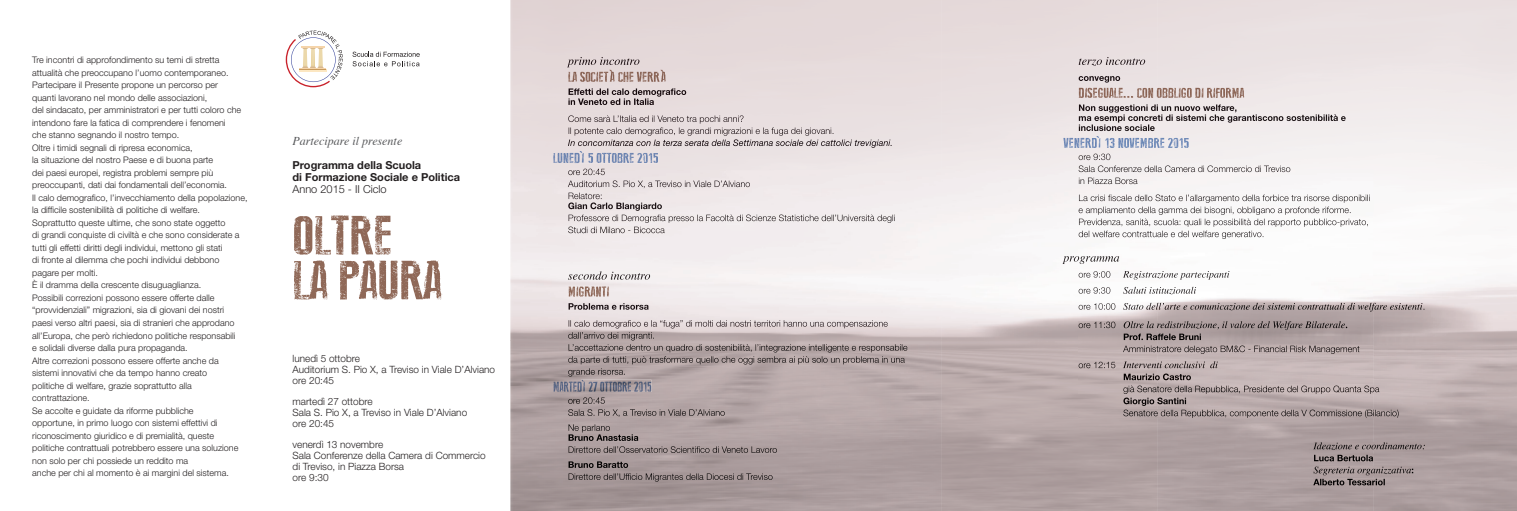
<style>
.page{position:relative;width:1517px;height:511px;background:#fff}
.page>*{position:absolute;margin:0;border:0;box-sizing:border-box;transform-origin:0 0}
.t1{font:54px/44.8px "New Press Eroded";color:#8f6857;scale:1.2 1}
.t2{font:italic 12px "Times";color:#57585a}
.t3{font:700 11px/12px "Helvetica Neue";color:#231f20}
.t4{font:300 11px "Helvetica Neue";color:#231f20}
.t5{font:300 10px/11px "Helvetica Neue";color:#231f20}
.t6{font:300 9px/12.5px "Helvetica Neue";color:#231f20}
</style>
<div class="page">
<img style="left:510px;top:0;width:1007px;height:510px">
<svg style="left:286px;top:31px;width:57px;height:56px"></svg>
<svg style="left:352px;top:52px;width:68px;height:14px"></svg>
<img style="left:567px;top:57px;width:72px;height:10px">
<img style="left:568px;top:72px;width:40px;height:10px">
<svg style="left:609px;top:70px;width:6px;height:12px"></svg>
<img style="left:615px;top:72px;width:44px;height:10px">
<svg style="left:660px;top:70px;width:6px;height:12px"></svg>
<img style="left:568px;top:88px;width:118px;height:9px">
<img style="left:568px;top:98px;width:86px;height:7px">
<img style="left:568px;top:115px;width:176px;height:8px">
<img style="left:568px;top:127px;width:265px;height:9px">
<img style="left:568px;top:139px;width:323px;height:9px">
<img style="left:553px;top:153px;width:20px;height:10px">
<img style="left:579px;top:151px;width:79px;height:12px">
<svg style="left:574px;top:153px;width:6px;height:10px"></svg>
<img style="left:568px;top:168px;width:37px;height:7px">
<img style="left:568px;top:180px;width:182px;height:8px">
<img style="left:568px;top:192px;width:34px;height:7px">
<img style="left:568px;top:202px;width:94px;height:9px">
<img style="left:568px;top:214px;width:327px;height:9px">
<img style="left:568px;top:226px;width:97px;height:7px">
<img style="left:568px;top:271px;width:82px;height:8px">
<img style="left:569px;top:286px;width:40px;height:10px">
<img style="left:568px;top:303px;width:81px;height:6px">
<img style="left:568px;top:320px;width:320px;height:8px">
<img style="left:568px;top:332px;width:86px;height:8px">
<img style="left:568px;top:344px;width:339px;height:8px">
<img style="left:568px;top:356px;width:337px;height:8px">
<img style="left:568px;top:368px;width:57px;height:8px">
<img style="left:553px;top:381px;width:23px;height:10px">
<img style="left:581px;top:379px;width:70px;height:12px">
<svg style="left:577px;top:381px;width:5px;height:10px"></svg>
<img style="left:568px;top:397px;width:37px;height:6px">
<img style="left:568px;top:409px;width:157px;height:7px">
<img style="left:568px;top:424px;width:42px;height:8px">
<img style="left:568px;top:434px;width:70px;height:6px">
<img style="left:568px;top:446px;width:209px;height:6px">
<img style="left:568px;top:461px;width:60px;height:6px">
<img style="left:568px;top:473px;width:204px;height:8px">
<img style="left:1078px;top:57px;width:67px;height:9px">
<img style="left:1078px;top:76px;width:42px;height:7px">
<img style="left:1079px;top:88px;width:165px;height:10px">
<img style="left:1079px;top:104px;width:157px;height:9px">
<img style="left:1079px;top:114px;width:267px;height:9px">
<img style="left:1079px;top:124px;width:75px;height:7px">
<img style="left:1063px;top:138px;width:28px;height:10px">
<svg style="left:1091px;top:136px;width:9px;height:12px"></svg>
<img style="left:1101px;top:138px;width:88px;height:10px">
<img style="left:1078px;top:153px;width:32px;height:7px">
<img style="left:1078px;top:165px;width:212px;height:7px">
<img style="left:1079px;top:177px;width:58px;height:7px">
<img style="left:1079px;top:194px;width:290px;height:9px">
<img style="left:1078px;top:206px;width:272px;height:9px">
<img style="left:1079px;top:218px;width:289px;height:8px">
<img style="left:1078px;top:230px;width:185px;height:9px">
<img style="left:1062px;top:256px;width:57px;height:8px">
<img style="left:1078px;top:271px;width:32px;height:6px">
<img style="left:1123px;top:271px;width:106px;height:8px">
<img style="left:1078px;top:287px;width:32px;height:6px">
<img style="left:1123px;top:286px;width:73px;height:8px">
<img style="left:1078px;top:303px;width:37px;height:6px">
<img style="left:1123px;top:302px;width:299px;height:9px">
<img style="left:1078px;top:321px;width:37px;height:7px">
<img style="left:1123px;top:321px;width:221px;height:9px">
<img style="left:1078px;top:333px;width:123px;height:7px">
<img style="left:1078px;top:345px;width:281px;height:8px">
<img style="left:1078px;top:361px;width:37px;height:7px">
<img style="left:1123px;top:361px;width:94px;height:7px">
<img style="left:1078px;top:373px;width:113px;height:7px">
<img style="left:1078px;top:385px;width:301px;height:8px">
<img style="left:1123px;top:397px;width:63px;height:8px">
<img style="left:1078px;top:409px;width:320px;height:8px">
<img style="left:1313px;top:442px;width:112px;height:7px">
<img style="left:1314px;top:454px;width:59px;height:7px">
<img style="left:1313px;top:466px;width:98px;height:9px">
<img style="left:1313px;top:478px;width:71px;height:7px">
<p class="t6" style="left:32px;top:53px;width:217px">Tre incontri di approfondimento su temi di stretta attualità che preoccupano l’uomo contemporaneo.<br>Partecipare il Presente propone un percorso per<br>quanti lavorano nel mondo delle associazioni,<br>del sindacato, per amministratori e per tutti coloro che intendono fare la fatica di comprendere i fenomeni<br>che stanno segnando il nostro tempo.<br>Oltre i timidi segnali di ripresa economica,<br>la situazione del nostro Paese e di buona parte<br>dei paesi europei, registra problemi sempre più preoccupanti, dati dai fondamentali dell’economia.<br>Il calo demografico, l’invecchiamento della popolazione, la difficile sostenibilità di politiche di welfare.<br>Soprattutto queste ultime, che sono state oggetto<br>di grandi conquiste di civiltà e che sono considerate a tutti gli effetti diritti degli individui, mettono gli stati<br>di fronte al dilemma che pochi individui debbono pagare per molti.<br>È il dramma della crescente disuguaglianza.<br>Possibili correzioni possono essere offerte dalle “provvidenziali” migrazioni, sia di giovani dei nostri<br>paesi verso altri paesi, sia di stranieri che approdano all’Europa, che però richiedono politiche responsabili<br>e solidali diverse dalla pura propaganda.<br>Altre correzioni possono essere offerte anche da sistemi innovativi che da tempo hanno creato<br>politiche di welfare, grazie soprattutto alla contrattazione.<br>Se accolte e guidate da riforme pubbliche<br>opportune, in primo luogo con sistemi effettivi di riconoscimento giuridico e di premialità, queste politiche contrattuali potrebbero essere una soluzione non solo per chi possiede un reddito ma<br>anche per chi al momento è ai margini del sistema.</p>
<h2 class="t2" style="left:292px;top:130px;width:111px">Partecipare il presente</h2>
<p class="t3" style="left:292px;top:158px;width:169px">Programma della Scuola<br>di Formazione Sociale e Politica</p>
<p class="t4" style="left:292px;top:182px;width:96px">Anno 2015 - II Ciclo</p>
<h1 class="t1" style="left:292px;top:213px;width:126px">OLTRE<br>LA PAURA</h1>
<p class="t5" style="left:293px;top:352px;width:204px">lunedì 5 ottobre<br>Auditorium S. Pio X, a Treviso in Viale D’Alviano ore 20:45</p>
<p class="t5" style="left:293px;top:395px;width:176px">martedì 27 ottobre<br>Sala S. Pio X, a Treviso in Viale D’Alviano ore 20:45</p>
<p class="t5" style="left:293px;top:438px;width:195px">venerdì 13 novembre<br>Sala Conferenze della Camera di Commercio di Treviso, in Piazza Borsa<br>ore 9:30</p>
</div>
